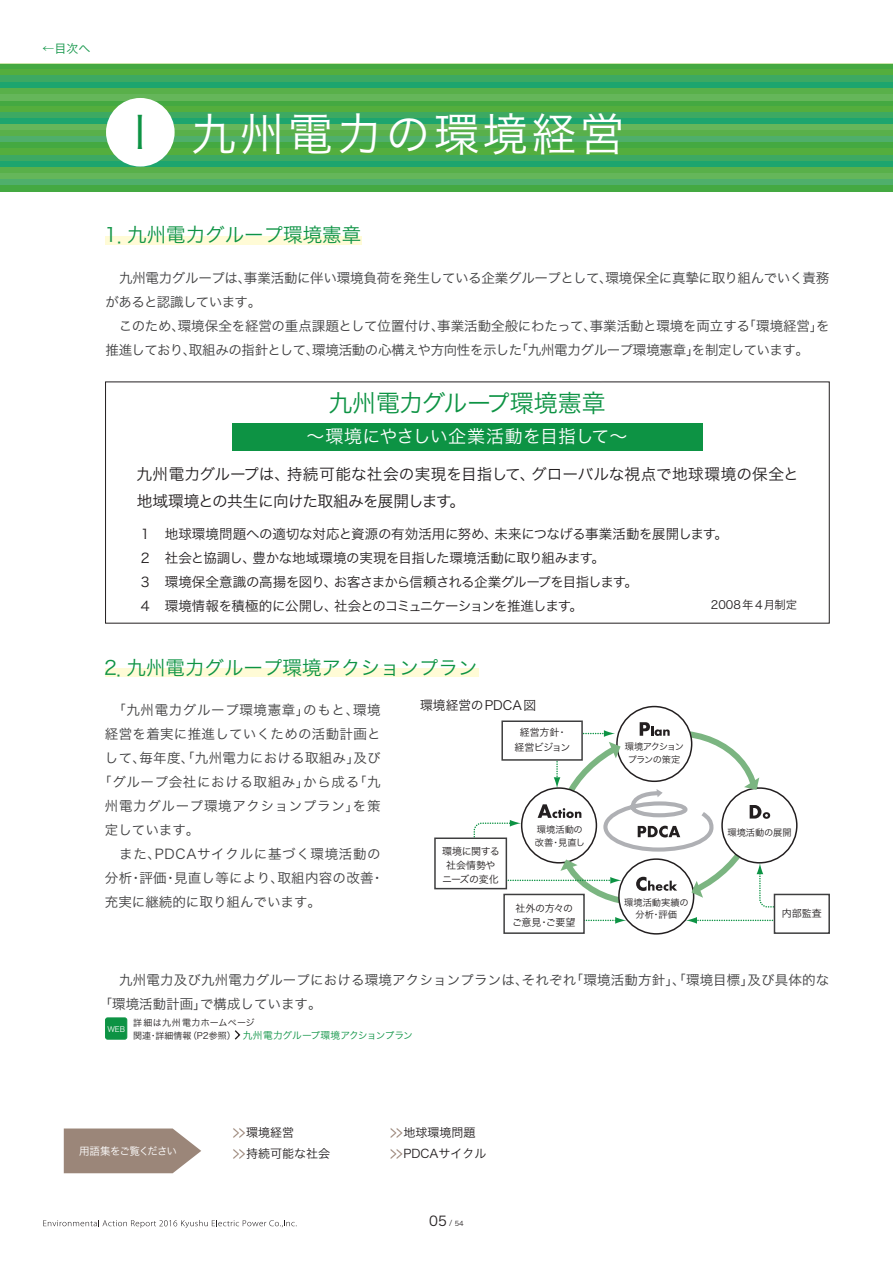
<style>
.page{position:relative;width:893px;height:1263px;background:#fff}
.page>*{position:absolute;margin:0;border:0;box-sizing:border-box;transform-origin:0 0}
.t1{font:45px "Hira Kaku Pro W3";letter-spacing:.08em;color:#fff}
.t2{font:24px "Hira Kaku Pro W3";letter-spacing:-.02em;color:#0d9344}
.t3{font:19.5px "Hira Kaku Pro W3";color:#0d9344}
.t4{font:18px "Hira Kaku Pro W3";letter-spacing:.005em;color:#fff}
.t5{font:15.6px/27px "Hira Kaku Pro W3";letter-spacing:-.005em;color:#231f20}
.t6{font:13.5px/24px "Hira Kaku Pro W3";letter-spacing:-.025em;color:#3e3e3f}
.t7{font:13.5px/24px "Hira Kaku Pro W3";letter-spacing:-.03em;color:#231f20}
.t8{font:13.5px/24px "Hira Kaku Pro W3";color:#3e3e3f}
.t9{font:13.5px "Hira Kaku Pro W3";letter-spacing:.02em;color:#3e3e3f}
.t10{font:13.5px "Hira Kaku Pro W3";letter-spacing:.045em;color:#3e3e3f}
.t11{font:13.5px "Hira Kaku Pro W3";letter-spacing:.05em;color:#3e3e3f}
.t12{font:12.75px "Hira Kaku Pro W3";color:#231f20}
.t13{font:12px/21px "Hira Kaku Pro W3";color:#231f20}
.t14{font:12px "Hira Kaku Pro W3";color:#0d9344}
.t15{font:11.4px "Hira Kaku Pro W3";color:#231f20}
.t16{font:10.5px "Hira Kaku Pro W3";letter-spacing:-.09em;color:#fff}
.t17{font:10.05px/14.2px "Hira Kaku Pro W3";letter-spacing:-.03em;color:#231f20;text-align:center}
.t18{font:9.75px "Hira Kaku Pro W3";letter-spacing:-.03em;color:#0d9344}
.t19{font:9.3px/12.9px "Hira Kaku Pro W3";color:#231f20;text-align:center}
.t20{font:9.3px/12.9px "Hira Kaku Pro W3";letter-spacing:-.08em;color:#231f20}
.t21{font:9px "Hira Kaku Pro W3";letter-spacing:.04em;color:#231f20}
.t22{font:7.5px "Hira Kaku Pro W3";color:#fff}
.t23{font:6.75px "Hira Kaku Pro W3";color:#231f20}
.s1{color:#0d9344}
.s2{font-size:9px;color:#231f20}
.s3{font-size:18px;color:#9b8679}
.s4{font-size:13.5px}
</style>
<div class="page">
<div style="left:0;top:155px;width:893px;height:6px;background:#3da962"></div>
<div style="left:0;top:161px;width:893px;height:6px;background:#1da56e"></div>
<div style="left:0;top:167px;width:893px;height:6px;background:#59b04a"></div>
<div style="left:0;top:173px;width:893px;height:6px;background:#65b65a"></div>
<div style="left:0;top:179px;width:893px;height:6px;background:#4faf6b"></div>
<div style="left:0;top:185px;width:893px;height:6px;background:#44a941"></div>
<div style="left:0;top:100px;width:893px;height:6px;background:#44a941"></div>
<div style="left:0;top:106px;width:893px;height:6px;background:#54ae3d"></div>
<div style="left:0;top:112px;width:893px;height:6px;background:#3da962"></div>
<div style="left:0;top:118px;width:893px;height:7px;background:#1da56e"></div>
<div style="left:0;top:125px;width:893px;height:6px;background:#65b65a"></div>
<div style="left:0;top:131px;width:893px;height:6px;background:#59b04a"></div>
<div style="left:0;top:137px;width:893px;height:6px;background:#4faf6b"></div>
<div style="left:0;top:143px;width:893px;height:6px;background:#44a941"></div>
<div style="left:0;top:149px;width:893px;height:6px;background:#54ae3d"></div>
<div style="left:0;top:64px;width:893px;height:6px;background:#44a941"></div>
<div style="left:0;top:70px;width:893px;height:6px;background:#54ae3d"></div>
<div style="left:0;top:76px;width:893px;height:6px;background:#3da962"></div>
<div style="left:0;top:82px;width:893px;height:6px;background:#1da56e"></div>
<div style="left:0;top:88px;width:893px;height:6px;background:#59b04a"></div>
<div style="left:0;top:94px;width:893px;height:6px;background:#65b65a"></div>
<svg style="left:43px;top:1220px;width:254px;height:8px"></svg>
<div style="left:106px;top:668px;width:373px;height:9px;background:#fffbd6"></div>
<div style="left:105px;top:236px;width:257px;height:9px;background:#fffbd6"></div>
<div style="left:106px;top:98px;width:69px;height:69px;background:#fff;border-radius:50%"></div>
<svg style="left:64px;top:1128px;width:137px;height:45px;background:#a69387"></svg>
<div style="left:232px;top:423px;width:470px;height:27px;background:#0d9344"></div>
<svg style="left:586px;top:921px;width:37px;height:3px"></svg>
<svg style="left:543px;top:715px;width:217px;height:206px"></svg>
<svg style="left:473px;top:820px;width:48px;height:33px"></svg>
<svg style="left:554px;top:761px;width:6px;height:26px"></svg>
<svg style="left:601px;top:789px;width:115px;height:65px"></svg>
<div style="left:502px;top:721px;width:80px;height:39px;background:#fff"></div>
<div style="left:501px;top:720px;width:82px;height:41px;border:2px solid #3e3e3f"></div>
<div style="left:619px;top:859px;width:75px;height:75px;background:#fff;border-radius:50%"></div>
<div style="left:618px;top:858px;width:76px;height:76px;border:2px solid #231f20;border-radius:50%"></div>
<div style="left:617px;top:706px;width:75px;height:75px;background:#fff;border-radius:50%"></div>
<div style="left:616px;top:706px;width:76px;height:76px;border:2px solid #231f20;border-radius:50%"></div>
<svg style="left:640px;top:722px;width:30px;height:14px"></svg>
<svg style="left:636px;top:877px;width:41px;height:14px"></svg>
<div style="left:774px;top:894px;width:56px;height:40px;border:2px solid #3e3e3f"></div>
<div style="left:722px;top:788px;width:75px;height:75px;background:#fff;border-radius:50%"></div>
<div style="left:721px;top:787px;width:76px;height:76px;border:2px solid #231f20;border-radius:50%"></div>
<div style="left:522px;top:788px;width:74px;height:75px;background:#fff;border-radius:50%"></div>
<div style="left:521px;top:787px;width:76px;height:76px;border:2px solid #231f20;border-radius:50%"></div>
<svg style="left:750px;top:805px;width:20px;height:14px"></svg>
<svg style="left:744px;top:777px;width:15px;height:13px"></svg>
<svg style="left:560px;top:859px;width:17px;height:12px"></svg>
<svg style="left:580px;top:730px;width:41px;height:28px"></svg>
<svg style="left:686px;top:863px;width:112px;height:61px"></svg>
<div style="left:504px;top:894px;width:80px;height:39px;background:#fff"></div>
<div style="left:503px;top:894px;width:82px;height:40px;border:2px solid #3e3e3f"></div>
<svg style="left:507px;top:877px;width:114px;height:7px"></svg>
<div style="left:435px;top:838px;width:71px;height:51px;background:#fff"></div>
<div style="left:434px;top:837px;width:73px;height:52px;border:2px solid #3e3e3f"></div>
<svg style="left:538px;top:804px;width:43px;height:14px"></svg>
<svg style="left:234px;top:1030px;width:7px;height:10px"></svg>
<div style="left:106px;top:1018px;width:21px;height:21px;background:#0d9344;border-radius:2px"></div>
<div style="left:105px;top:1017px;width:22px;height:22px;border:1px solid #0d9344;border-radius:2px"></div>
<p class="t14" style="left:43px;top:37px;width:49px">←目次へ</p>
<h1 class="t1" style="left:117px;top:94px;width:509px"><span class="s1">Ⅰ</span> 九州電力の環境経営</h1>
<h3 class="t3" style="left:105px;top:218px;width:258px">1．九州電力グループ環境憲章</h3>
<p class="t6" style="left:105px;top:265px;width:726px">　九州電力グループは、事業活動に伴い環境負荷を発生している企業グループとして、環境保全に真摯に取り組んでいく責務があると認識しています。<br>　このため、環境保全を経営の重点課題として位置付け、事業活動全般にわたって、事業活動と環境を両立する「環境経営」を推進しており、取組みの指針として、環境活動の心構えや方向性を示した「九州電力グループ環境憲章」を制定しています。</p>
<h2 class="t2" style="left:328px;top:382px;width:279px">九州電力グループ環境憲章</h2>
<h3 class="t4" style="left:306px;top:420px;width:322px">～環境にやさしい企業活動を目指して～</h3>
<p class="t5" style="left:136px;top:460px;width:664px">九州電力グループは、持続可能な社会の実現を目指して、グローバルな視点で地球環境の保全と地域環境との共生に向けた取組みを展開します。</p>
<p class="t7" style="left:139px;top:521px;width:591px">１　地球環境問題への適切な対応と資源の有効活用に努め、未来につなげる事業活動を展開します。２　社会と協調し、豊かな地域環境の実現を目指した環境活動に取り組みます。<br>３　環境保全意識の高揚を図り、お客さまから信頼される企業グループを目指します。<br>４　環境情報を積極的に公開し、社会とのコミュニケーションを推進します。</p>
<p class="t15" style="left:711px;top:595px;width:88px">2008年4月制定</p>
<h3 class="t3" style="left:104px;top:651px;width:375px">2．九州電力グループ環境アクションプラン</h3>
<p class="t10" style="left:105px;top:698px;width:277px">　「九州電力グループ環境憲章」のもと、環境</p>
<p class="t9" style="left:105px;top:722px;width:277px">経営を着実に推進していくための活動計画と</p>
<p class="t9" style="left:105px;top:746px;width:277px">して、毎年度、「九州電力における取組み」及び</p>
<p class="t10" style="left:98px;top:770px;width:284px">「グループ会社における取組み」から成る「九</p>
<p class="t11" style="left:105px;top:794px;width:277px">州電力グループ環境アクションプラン」を策</p>
<p class="t8" style="left:105px;top:817px;width:96px">定しています。</p>
<p class="t11" style="left:105px;top:842px;width:277px">　また、PDCAサイクルに基づく環境活動の</p>
<p class="t9" style="left:105px;top:866px;width:281px">分析・評価・見直し等により、取組内容の改善・</p>
<p class="t8" style="left:105px;top:889px;width:218px">充実に継続的に取り組んでいます。</p>
<p class="t12" style="left:420px;top:694px;width:118px">環境経営のPDCA図</p>
<p class="t17" style="left:514px;top:725px;width:58px">経営方針・経営ビジョン</p>
<p class="t20" style="left:625px;top:740px;width:61px">環境アクションプランの策定</p>
<p class="t17" style="left:442px;top:843px;width:59px">環境に関する社会情勢やニーズの変化</p>
<p class="t19" style="left:535px;top:822px;width:52px;text-align:left">環境活動の改善・見直し</p>
<p class="t19" style="left:727px;top:825px;width:66px">環境活動の展開</p>
<p class="t17" style="left:512px;top:900px;width:65px">社外の方々のご意見・ご要望</p>
<p class="t19" style="left:624px;top:895px;width:66px">環境活動実績の分析・評価</p>
<p class="t17" style="left:782px;top:906px;width:41px">内部監査</p>
<p class="t8" style="left:99px;top:967px;width:732px;text-indent:7px">　九州電力及び九州電力グループにおける環境アクションプランは、それぞれ「環境活動方針」、「環境目標」及び具体的な「環境活動計画」で構成しています。</p>
<p class="t21" style="left:133px;top:1014px;width:123px">詳細は九州電力ホームページ</p>
<p class="t18" style="left:133px;top:1026px;width:281px"><span class="s2">関連・詳細情報（P2参照）　</span> 九州電力グループ環境アクションプラン</p>
<p class="t22" style="left:107px;top:1022px;width:19px">WEB</p>
<p class="t13" style="left:233px;top:1121px;width:99px"><span class="s3">&gt;&gt;</span> 環境経営<br><span class="s3">&gt;&gt;</span> 持続可能な社会</p>
<p class="t13" style="left:390px;top:1121px;width:87px"><span class="s3">&gt;&gt;</span> 地球環境問題</p>
<p class="t16" style="left:79px;top:1142px;width:99px">用語集をご覧ください</p>
<p class="t13" style="left:390px;top:1142px;width:98px"><span class="s3">&gt;&gt;</span> PDCAサイクル</p>
<p class="t23" style="left:429px;top:1217px;width:36px"><span class="s4">05</span> / 54</p>
</div>
